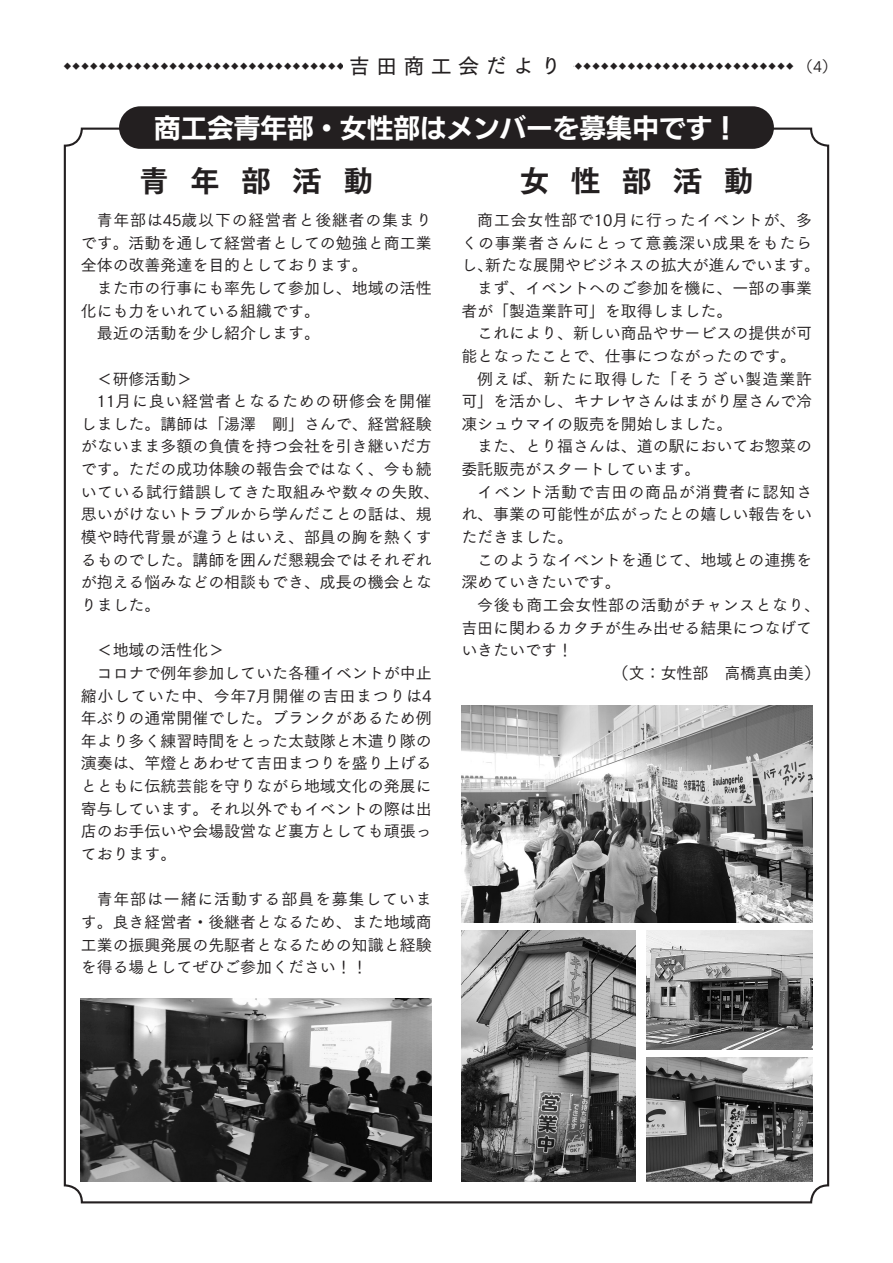
<style>
.page{position:relative;width:893px;height:1263px;background:#fff}
.page>*{position:absolute;margin:0;border:0;box-sizing:border-box;transform-origin:0 0}
.t1{font:29.7px "Tsuku Go Pro E";letter-spacing:.715em;color:#231f20}
.t2{font:26.55px "New Rodin Pro B";color:#fff}
.t3{font:21.3px "Tsuku Go Pro D";letter-spacing:.285em;color:#231f20}
.t4{font:15.9px/22.6px "Tsuku Go Pro M";color:#231f20}
.t5{font:15.9px "Tsuku Go Pro M";letter-spacing:.05em;color:#231f20}
.t6{font:14.85px "Tsuku Go Pro M";color:#231f20}
.t7{font:7.5px "Tsuku Go Pro D";color:#231f20}
</style>
<div class="page">
<div style="left:119px;top:106px;width:655px;height:43px;background:#231f20;border-radius:21px"></div>
<img style="left:81px;top:998px;width:351px;height:183px">
<img style="left:461px;top:706px;width:351px;height:217px">
<img style="left:461px;top:930px;width:175px;height:251px">
<img style="left:646px;top:930px;width:166px;height:119px">
<img style="left:646px;top:1058px;width:166px;height:123px">
<h3 class="t3" style="left:349px;top:48px;width:214px">吉田商工会だより</h3>
<p class="t6" style="left:798px;top:54px;width:32px">) <sup>◆</sup></p>
<p class="t6" style="left:813px;top:54px;width:25px">(4</p>
<p class="t7" style="left:64px;top:60px;width:758px">◆◆◆◆◆◆◆◆◆◆◆◆◆◆◆◆◆◆◆◆◆◆◆◆◆◆◆◆◆◆◆◆◆◆◆◆◆◆◆◆◆◆◆◆◆◆◆◆◆◆◆◆◆◆◆◆◆◆◆◆◆◆◆◆◆◆◆◆◆◆◆◆◆◆◆◆◆◆◆◆◆◆◆◆◆◆</p>
<p class="t2" style="left:154px;top:105px;width:586px">商工会青年部・女性部はメンバーを募集中です!</p>
<p class="t1" style="left:139px;top:154px;width:235px">青年部活動</p>
<p class="t4" style="left:81px;top:207px;width:352px;text-align:justify;text-indent:16px">青年部は45歳以下の経営者と後継者の集まりです。活動を通して経営者としての勉強と商工業全体の改善発達を目的としております。</p>
<p class="t4" style="left:81px;top:275px;width:352px;text-indent:16px">また市の行事にも率先して参加し、地域の活性化にも力をいれている組織です。</p>
<p class="t4" style="left:97px;top:320px;width:225px">最近の活動を少し紹介します。</p>
<p class="t4" style="left:97px;top:365px;width:97px">＜研修活動&lt;</p>
<p class="t4" style="left:81px;top:388px;width:360px;text-indent:16px">11月に良い経営者となるための研修会を開催しました。講師は「湯澤　剛」さんで、経営経験がないまま多額の負債を持つ会社を引き継いだ方です。ただの成功体験の報告会ではなく、今も続いている試行錯誤してきた取組みや数々の失敗、思いがけないトラブルから学んだことの話は、規模や時代背景が違うとはいえ、部員の胸を熱くするものでした。講師を囲んだ懇親会ではそれぞれが抱える悩みなどの相談もでき、成長の機会となりました。</p>
<p class="t4" style="left:97px;top:637px;width:129px">＜地域の活性化&lt;</p>
<p class="t4" style="left:81px;top:660px;width:352px;text-align:justify;text-indent:16px">コロナで例年参加していた各種イベントが中止縮小していた中、今年7月開催の吉田まつりは4年ぶりの通常開催でした。ブランクがあるため例年より多く練習時間をとった太鼓隊と木遣り隊の演奏は、竿燈とあわせて吉田まつりを盛り上げるとともに伝統芸能を守りながら地域文化の発展に寄与しています。それ以外でもイベントの際は出店のお手伝いや会場設営など裏方としても頑張っております。</p>
<p class="t4" style="left:81px;top:886px;width:352px;text-align:justify;text-indent:16px">青年部は一緒に活動する部員を募集しています。良き経営者・後継者となるため、また地域商工業の振興発展の先駆者となるための知識と経験を得る場としてぜひご参加ください!!</p>
<p class="t1" style="left:520px;top:154px;width:235px">女性部活動</p>
<p class="t5" style="left:477px;top:207px;width:336px">商工会女性部で10月に行ったイベントが、多</p>
<p class="t5" style="left:461px;top:229px;width:352px">くの事業者さんにとって意義深い成果をもたら</p>
<p class="t4" style="left:485px;top:252px;width:336px">新たな展開やビジネスの拡大が進んでいます。</p>
<p class="t4" style="left:461px;top:252px;width:33px">し、</p>
<p class="t4" style="left:461px;top:275px;width:352px;text-indent:16px">まず、イベントへのご参加を機に、一部の事業者が「製造業許可」を取得しました。</p>
<p class="t4" style="left:461px;top:320px;width:352px;text-indent:16px">これにより、新しい商品やサービスの提供が可能となったことで、仕事につながったのです。</p>
<p class="t4" style="left:461px;top:365px;width:352px;text-align:justify;text-indent:16px">例えば、新たに取得した「そうざい製造業許可」を活かし、キナレヤさんはまがり屋さんで冷凍シュウマイの販売を開始しました。</p>
<p class="t4" style="left:461px;top:433px;width:352px;text-indent:16px">また、とり福さんは、道の駅においてお惣菜の委託販売がスタートしています。</p>
<p class="t4" style="left:461px;top:479px;width:352px;text-align:justify;text-indent:16px">イベント活動で吉田の商品が消費者に認知され、事業の可能性が広がったとの嬉しい報告をいただきました。</p>
<p class="t4" style="left:461px;top:547px;width:352px;text-indent:16px">このようなイベントを通じて、地域との連携を深めていきたいです。</p>
<p class="t4" style="left:461px;top:592px;width:360px;text-indent:16px">今後も商工会女性部の活動がチャンスとなり、吉田に関わるカタチが生み出せる結果につなげていきたいです!</p>
<p class="t4" style="left:613px;top:660px;width:209px">（文：女性部　高橋真由美(</p>
</div>
